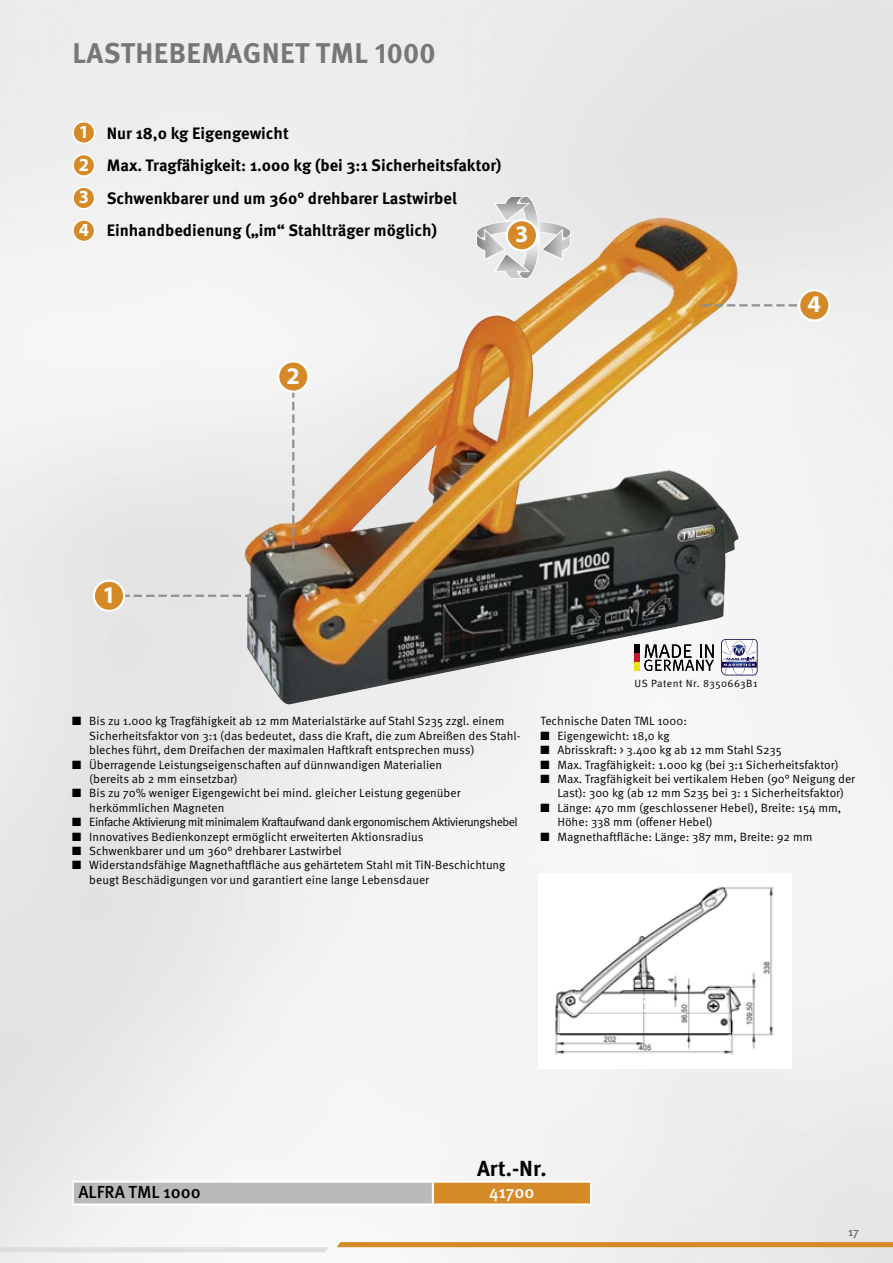
<style>
.page{position:relative;width:893px;height:1263px;background:#fff}
.page>*{position:absolute;margin:0;border:0;box-sizing:border-box;transform-origin:0 0}
.Ü2_Grey-Design{font:700 28.5px "Meta OT";letter-spacing:.015em;color:#777}
.Detail_Punkt_Kreis{font:700 24px "Myriad Pro";color:#fff}
.Art-Nr_Überschrift_g{font:700 21.75px "Meta OT";color:#000}
.t1{font:700 18.6px "Myriad Pro";color:#fff}
.Art-Name_zu_Art-Nr{font:500 17.4px "Meta OT";color:#000}
.Art-Nr_rechts{font:500 17.4px "Meta OT";letter-spacing:-.01em;color:#fff}
.Aufzählpunkte_Vortei{font:700 16.5px "Meta OT";color:#000}
.Aufzählungen_Rotes_K{font:12px/14.4px "Meta OT";color:#000}
.Aufzählungen_Rotes_K-2{font:12px "Meta OT";letter-spacing:-.04em;color:#000}
.t2{font:12px "Meta OT";color:#5e5e5d}
.US_Patentnr{font:10.5px "Meta OT";letter-spacing:.04em;color:#000}
</style>
<div class="page">
<img style="left:1px;top:0;width:892px;height:1263px">
<svg style="left:337px;top:1242px;width:556px;height:5px;background:#d58c2b"></svg>
<div style="left:1px;top:1247px;width:328px;height:5px;background:#dedede"></div>
<div style="left:73px;top:1181px;width:360px;height:23px;background:#b9b9ba"></div>
<div style="left:433px;top:1181px;width:158px;height:23px;background:#d58a27"></div>
<hr style="left:72px;top:1180px;width:361px;height:3px;background:#fff">
<hr style="left:433px;top:1180px;width:158px;height:3px;background:#fff">
<hr style="left:432px;top:1183px;width:2px;height:20px;background:#fff">
<hr style="left:72px;top:1203px;width:361px;height:3px;background:#fff">
<hr style="left:433px;top:1203px;width:158px;height:3px;background:#fff">
<hr style="left:72px;top:1183px;width:2px;height:20px;background:#fff">
<svg style="left:590px;top:1183px;width:1px;height:20px"></svg>
<img style="left:0;top:0;width:1px;height:1263px">
<img style="left:244px;top:218px;width:418px;height:486px">
<div style="left:539px;top:873px;width:253px;height:196px;background:#fff"></div>
<img style="left:555px;top:886px;width:219px;height:169px">
<svg style="left:702px;top:304px;width:96px;height:2px"></svg>
<div style="left:799px;top:290px;width:30px;height:30px;background:#d58a27;border-radius:50%"></div>
<div style="left:798px;top:289px;width:32px;height:33px;border:2px solid #fff;border-radius:50%"></div>
<svg style="left:292px;top:393px;width:2px;height:168px"></svg>
<div style="left:278px;top:361px;width:30px;height:31px;background:#d58a27;border-radius:50%"></div>
<div style="left:277px;top:360px;width:32px;height:33px;border:2px solid #fff;border-radius:50%"></div>
<svg style="left:125px;top:595px;width:141px;height:2px"></svg>
<div style="left:94px;top:581px;width:30px;height:30px;background:#d58a27;border-radius:50%"></div>
<div style="left:93px;top:580px;width:32px;height:32px;border:2px solid #fff;border-radius:50%"></div>
<div style="left:73px;top:122px;width:22px;height:21px;background:#d58a27;border-radius:50%"></div>
<div style="left:72px;top:121px;width:23px;height:23px;border:2px solid #fff;border-radius:50%"></div>
<div style="left:73px;top:154px;width:22px;height:22px;background:#d58a27;border-radius:50%"></div>
<div style="left:72px;top:154px;width:23px;height:23px;border:2px solid #fff;border-radius:50%"></div>
<div style="left:73px;top:187px;width:22px;height:22px;background:#d58a27;border-radius:50%"></div>
<div style="left:72px;top:186px;width:23px;height:24px;border:2px solid #fff;border-radius:50%"></div>
<div style="left:73px;top:220px;width:22px;height:21px;background:#d58a27;border-radius:50%"></div>
<div style="left:72px;top:219px;width:23px;height:23px;border:2px solid #fff;border-radius:50%"></div>
<svg style="left:476px;top:196px;width:95px;height:83px;background:#dadada"></svg>
<div style="left:507px;top:220px;width:30px;height:30px;background:#d58a27;border-radius:50%"></div>
<div style="left:506px;top:219px;width:32px;height:32px;border:2px solid #fff;border-radius:50%"></div>
<svg style="left:721px;top:639px;width:37px;height:36px"></svg>
<svg style="left:644px;top:644px;width:70px;height:27px"></svg>
<div style="left:635px;top:644px;width:5px;height:9px;background:#000"></div>
<div style="left:635px;top:653px;width:5px;height:9px;background:#c31924"></div>
<div style="left:635px;top:662px;width:5px;height:9px;background:#eae314"></div>
<p class="Ü2_Grey-Design" style="left:72px;top:36px;width:365px">LASTHEBEMAGNET TML 1000</p>
<p class="t1" style="left:79px;top:121px;width:12px">1</p>
<p class="t1" style="left:79px;top:154px;width:12px">2</p>
<p class="t1" style="left:79px;top:187px;width:12px">3</p>
<p class="t1" style="left:79px;top:219px;width:12px">4</p>
<p class="Aufzählpunkte_Vortei" style="left:107px;top:123px;width:183px">Nur 18,0 kg Eigengewicht</p>
<p class="Aufzählpunkte_Vortei" style="left:107px;top:156px;width:396px">Max. Tragfähigkeit: 1.000 kg (bei 3:1 Sicherheitsfaktor)</p>
<p class="Aufzählpunkte_Vortei" style="left:107px;top:188px;width:351px">Schwenkbarer und um 360° drehbarer Lastwirbel</p>
<p class="Aufzählpunkte_Vortei" style="left:107px;top:221px;width:332px">Einhandbedienung („im“ Stahlträger möglich)</p>
<p class="Detail_Punkt_Kreis" style="left:515px;top:221px;width:15px">3</p>
<p class="Detail_Punkt_Kreis" style="left:287px;top:362px;width:15px">2</p>
<p class="Detail_Punkt_Kreis" style="left:808px;top:291px;width:15px">4</p>
<p class="Detail_Punkt_Kreis" style="left:102px;top:581px;width:15px">1</p>
<p class="Aufzählungen_Rotes_K" style="left:89px;top:714px;width:433px;text-indent:-17px">■ Bis zu 1.000 kg Tragfähigkeit ab 12 mm Materialstärke auf Stahl S235 zzgl. einem<br>Sicherheitsfaktor von 3:1 (das bedeutet, dass die Kraft, die zum Abreißen des Stahl&shy;bleches führt, dem Dreifachen der maximalen Haftkraft entsprechen muss)</p>
<p class="Aufzählungen_Rotes_K" style="left:89px;top:757px;width:354px;text-indent:-17px">■ Überragende Leistungseigenschaften auf dünnwandigen Materialien (bereits ab 2 mm einsetzbar)</p>
<p class="Aufzählungen_Rotes_K" style="left:89px;top:786px;width:373px;text-indent:-17px">■ Bis zu 70% weniger Eigengewicht bei mind. gleicher Leistung gegenüber herkömmlichen Magneten</p>
<p class="Aufzählungen_Rotes_K-2" style="left:72px;top:815px;width:447px">■ Einfache Aktivierung mit minimalem Kraftaufwand dank ergonomischem Aktivierungshebel</p>
<p class="Aufzählungen_Rotes_K" style="left:72px;top:829px;width:353px">■ Innovatives Bedienkonzept ermöglicht erweiterten Aktionsradius</p>
<p class="Aufzählungen_Rotes_K" style="left:72px;top:844px;width:271px">■ Schwenkbarer und um 360° drehbarer Lastwirbel</p>
<p class="Aufzählungen_Rotes_K" style="left:89px;top:858px;width:418px;text-indent:-17px">■ Widerstandsfähige Magnethaftfläche aus gehärtetem Stahl mit TiN-Beschichtung beugt Beschädigungen vor und garantiert eine lange Lebensdauer</p>
<p class="US_Patentnr" style="left:635px;top:677px;width:124px">US Patent Nr. 8350663B1</p>
<p class="Aufzählungen_Rotes_K" style="left:540px;top:714px;width:148px">Technische Daten TML 1000:</p>
<p class="Aufzählungen_Rotes_K" style="left:540px;top:729px;width:131px">■ Eigengewicht: 18,0 kg</p>
<p class="Aufzählungen_Rotes_K" style="left:540px;top:743px;width:243px">■ Abrisskraft: &gt; 3.400 kg ab 12 mm Stahl S235</p>
<p class="Aufzählungen_Rotes_K" style="left:540px;top:757px;width:300px">■ Max. Tragfähigkeit: 1.000 kg (bei 3:1 Sicherheitsfaktor)</p>
<p class="Aufzählungen_Rotes_K" style="left:540px;top:772px;width:316px;text-align:center">■ Max. Tragfähigkeit bei vertikalem Heben (90° Neigung der<br>Last): 300 kg (ab 12 mm S235 bei 3: 1 Sicherheitsfaktor)</p>
<p class="Aufzählungen_Rotes_K" style="left:557px;top:801px;width:285px;text-indent:-17px">■ Länge: 470 mm (geschlossener Hebel), Breite: 154 mm,<br>Höhe: 338 mm (offener Hebel)</p>
<p class="Aufzählungen_Rotes_K" style="left:540px;top:829px;width:274px">■ Magnethaftfläche: Länge: 387 mm, Breite: 92 mm</p>
<p class="Art-Nr_Überschrift_g" style="left:477px;top:1156px;width:71px">Art.-Nr.</p>
<p class="Art-Name_zu_Art-Nr" style="left:78px;top:1182px;width:124px">ALFRA TML 1000</p>
<p class="Art-Nr_rechts" style="left:489px;top:1182px;width:47px">41700</p>
<p class="t2" style="left:848px;top:1225px;width:12px">17</p>
</div>
